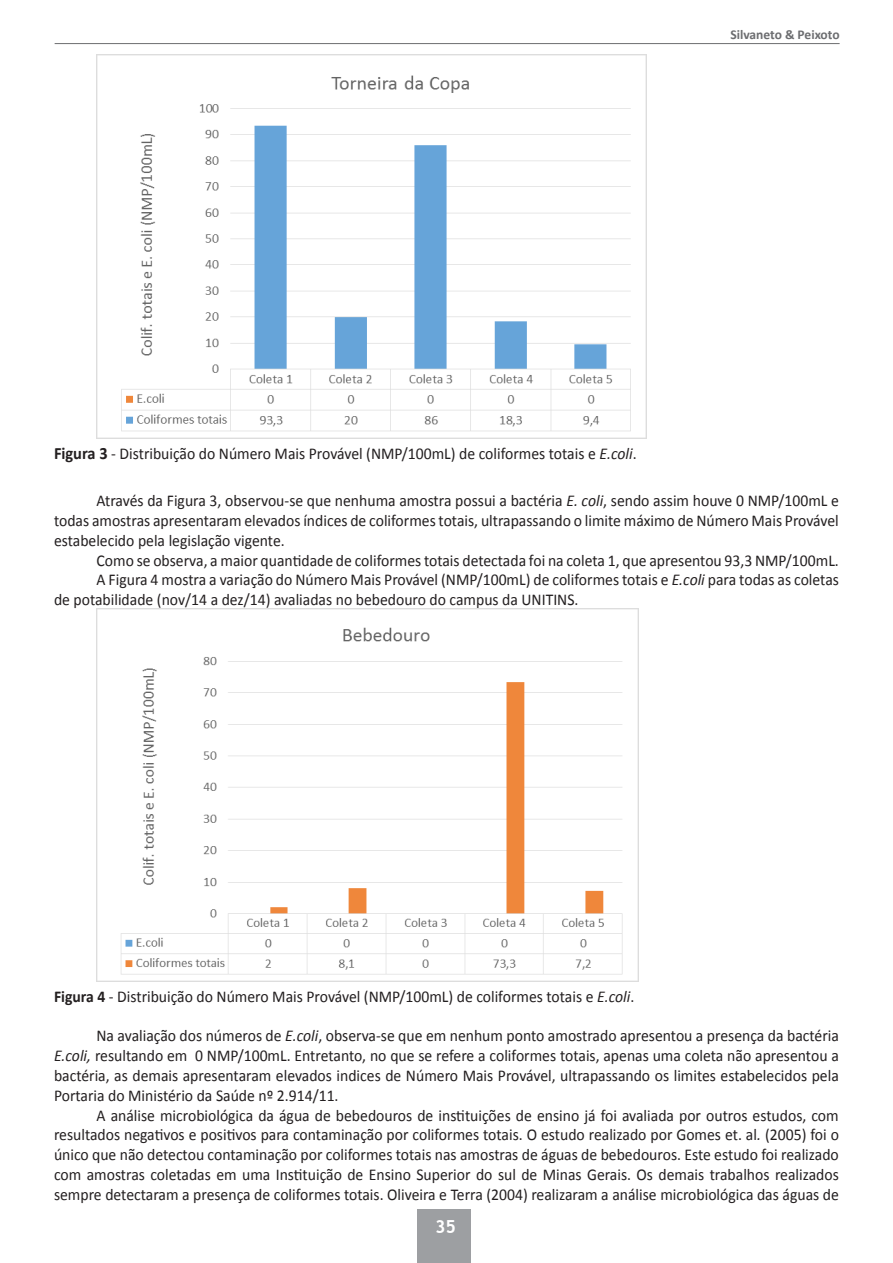
<style>
.page{position:relative;width:893px;height:1263px;background:#fff}
.page>*{position:absolute;margin:0;border:0;box-sizing:border-box;transform-origin:0 0}
.t1{font:700 18px "Trebuchet MS";color:#fff}
.texto{font:16.5px/19.8px "Calibri";color:#231f20;text-align:justify;scale:.95 1}
.Texto{font:700 13.5px "Calibri";color:#6c6d70}
.s1{font-weight:700;font-size:17.25px}
.s2{font-style:italic}
.s3{font-weight:700}
</style>
<div class="page">
<div style="left:418px;top:1209px;width:53px;height:54px;background:#9d9fa2"></div>
<img style="left:97px;top:54px;width:549px;height:385px">
<img style="left:97px;top:608px;width:542px;height:374px">
<hr style="left:55px;top:43px;width:785px;height:1px;background:#6c6d70">
<p class="Texto" style="left:730px;top:26px;width:111px">Silvaneto &amp; Peixoto</p>
<p class="texto" style="left:54px;top:444px;width:615px"><span class="s1">Figura 3</span> - Distribuição do Número Mais Provável (NMP/100mL) de coliformes totais e <span class="s2">E.coli</span>.</p>
<p class="texto" style="left:54px;top:491px;width:828px;text-indent:43px">Através da Figura 3, observou-se que nenhuma amostra possui a bactéria <span class="s2">E. coli</span>, sendo assim houve 0 NMP/100mL e todas amostras apresentaram elevados índices de coliformes totais, ultrapassando o limite máximo de Número Mais Provável estabelecido pela legislação vigente.</p>
<p class="texto" style="left:97px;top:550px;width:783px">Como se observa, a maior quantidade de coliformes totais detectada foi na coleta 1, que apresentou 93,3 NMP/100mL.</p>
<p class="texto" style="left:54px;top:570px;width:828px;text-indent:43px">A Figura 4 mostra a variação do Número Mais Provável (NMP/100mL) de coliformes totais e <span class="s2">E.coli</span> para todas as coletas de potabilidade (nov/14 a dez/14) avaliadas no bebedouro do campus da UNITINS.</p>
<p class="texto" style="left:54px;top:986px;width:612px"><span class="s3">Figura 4</span> - Distribuição do Número Mais Provável (NMP/100mL) de coliformes totais e <span class="s2">E.coli</span>.</p>
<p class="texto" style="left:54px;top:1026px;width:828px;text-indent:43px">Na avaliação dos números de <span class="s2">E.coli</span>, observa-se que em nenhum ponto amostrado apresentou a presença da bactéria <span class="s2">E.coli,</span> resultando em 0 NMP/100mL. Entretanto, no que se refere a coliformes totais, apenas uma coleta não apresentou a bactéria, as demais apresentaram elevados indices de Número Mais Provável, ultrapassando os limites estabelecidos pela Portaria do Ministério da Saúde nº 2.914/11.</p>
<p class="texto" style="left:54px;top:1105px;width:828px;text-indent:43px">A análise microbiológica da água de bebedouros de instituições de ensino já foi avaliada por outros estudos, com resultados negativos e positivos para contaminação por coliformes totais. O estudo realizado por Gomes et. al<span class="s2">.</span> (2005) foi o único que não detectou contaminação por coliformes totais nas amostras de águas de bebedouros. Este estudo foi realizado com amostras coletadas em uma Instituição de Ensino Superior do sul de Minas Gerais. Os demais trabalhos realizados sempre detectaram a presença de coliformes totais. Oliveira e Terra (2004) realizaram a análise microbiológica das águas de</p>
<p class="t1" style="left:435px;top:1215px;width:23px">35</p>
</div>
